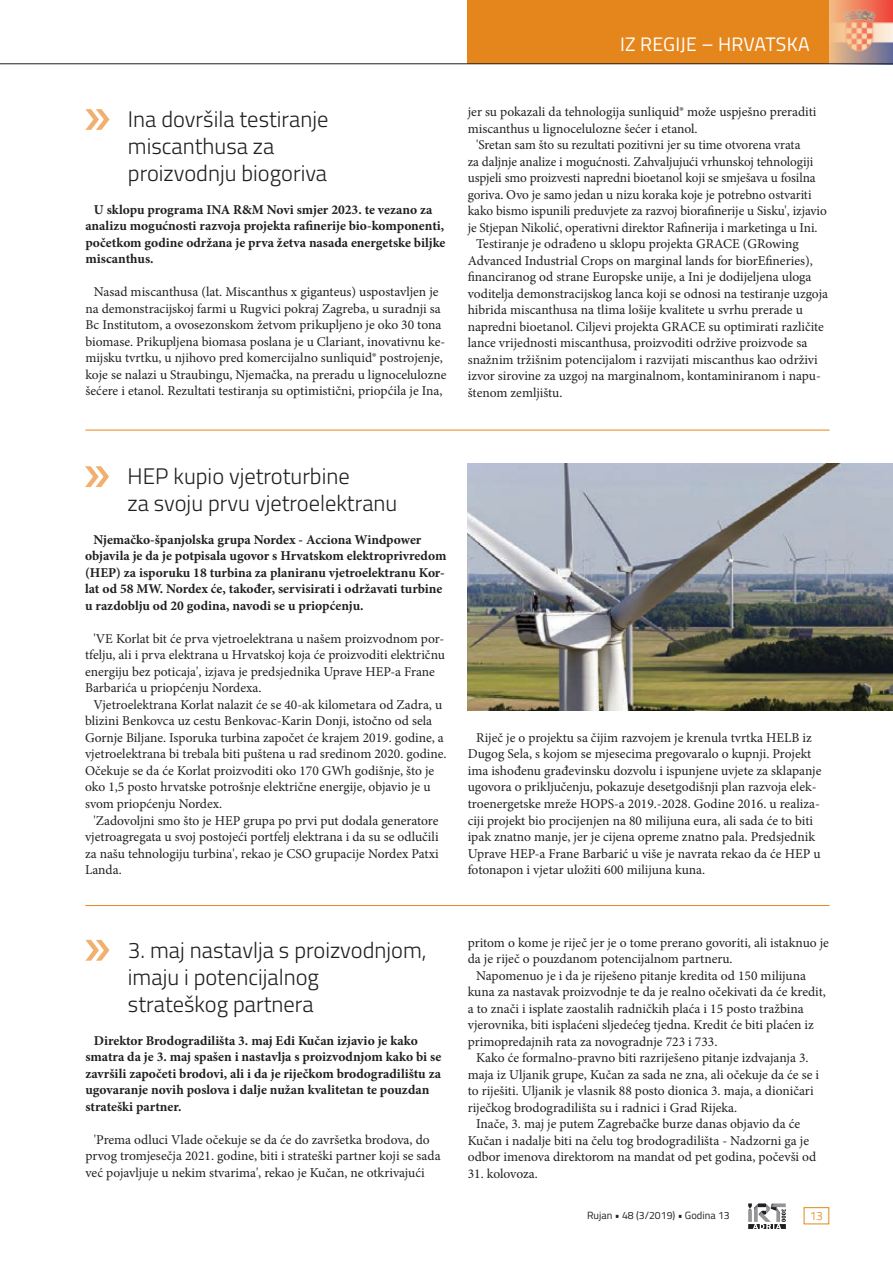
<style>
.page{position:relative;width:893px;height:1263px;background:#fff}
.page>*{position:absolute;margin:0;border:0;box-sizing:border-box;transform-origin:0 0}
.Novica_naslov{font:300 22.5px/27px "Titillium";color:#231f20}
.t1{font:19.5px "Titillium";letter-spacing:.01em;color:#fff}
.vsebina_-_body_text{font:13.5px/16.5px "Minion Pro";color:#231f20}
.Novica_-_uvodni_teks{font:700 13.5px/16.5px "Minion Pro";color:#231f20}
.t2{font:300 12px "Titillium";color:#e4861b}
.t3{font:10.5px "Titillium";color:#231f20}
</style>
<div class="page">
<svg style="left:748px;top:1203px;width:38px;height:26px"></svg>
<div style="left:804px;top:1207px;width:25px;height:17px;border:1px solid #e4861b"></div>
<div style="left:468px;top:0;width:361px;height:64px;background:#e4861b"></div>
<img style="left:830px;top:0;width:63px;height:63px">
<svg style="left:85px;top:109px;width:24px;height:21px"></svg>
<svg style="left:85px;top:940px;width:24px;height:21px"></svg>
<svg style="left:85px;top:466px;width:24px;height:21px"></svg>
<img style="left:468px;top:463px;width:425px;height:248px">
<hr style="left:85px;top:430px;width:745px;height:1px;background:#e4861b">
<hr style="left:85px;top:905px;width:745px;height:1px;background:#e4861b">
<hr style="left:0;top:63px;width:893px;height:1px;background:#231f20">
<h2 class="t1" style="left:620px;top:30px;width:191px">IZ REGIJE – HRVATSKA</h2>
<p class="Novica_naslov" style="left:128px;top:105px;width:202px">Ina dovršila testiranje miscanthusa za proizvodnju biogoriva</p>
<p class="Novica_-_uvodni_teks" style="left:85px;top:201px;width:362px;text-indent:9px">U sklopu programa INA R&amp;M Novi smjer 2023. te vezano za analizu mogućnosti razvoja projekta rafinerije bio-komponenti, početkom godine održana je prva žetva nasada energetske biljke miscanthus.</p>
<p class="vsebina_-_body_text" style="left:85px;top:284px;width:363px;text-align:center">Nasad miscanthusa (lat. Miscanthus x giganteus) uspostavljen je na demonstracijskoj farmi u Rugvici pokraj Zagreba, u suradnji sa Bc Institutom, a ovosezonskom žetvom prikupljeno je oko 30 tona biomase. Prikupljena biomasa poslana je u Clariant, inovativnu ke&shy;mijsku tvrtku, u njihovo pred komercijalno sunliquid® postrojenje, koje se nalazi u Straubingu, Njemačka, na preradu u lignocelulozne šećere i etanol. Rezultati testiranja su optimistični, priopćila je Ina,</p>
<p class="vsebina_-_body_text" style="left:468px;top:104px;width:350px">jer su pokazali da tehnologija sunliquid® može uspješno preraditi miscanthus u lignocelulozne šećer i etanol.</p>
<p class="vsebina_-_body_text" style="left:468px;top:137px;width:361px;text-indent:9px">'Sretan sam što su rezultati pozitivni jer su time otvorena vrata<br>za daljnje analize i mogućnosti. Zahvaljujući vrhunskoj tehnologiji uspjeli smo proizvesti napredni bioetanol koji se smješava u fosilna goriva. Ovo je samo jedan u nizu koraka koje je potrebno ostvariti kako bismo ispunili preduvjete za razvoj biorafinerije u Sisku', izjavio je Stjepan Nikolić, operativni direktor Rafinerija i marketinga u Ini.</p>
<p class="vsebina_-_body_text" style="left:468px;top:236px;width:362px;text-indent:9px">Testiranje je odrađeno u sklopu projekta GRACE (GRowing Advanced Industrial Crops on marginal lands for biorEfineries), financiranog od strane Europske unije, a Ini je dodijeljena uloga voditelja demonstracijskog lanca koji se odnosi na testiranje uzgoja hibrida miscanthusa na tlima lošije kvalitete u svrhu prerade u napredni bioetanol. Ciljevi projekta GRACE su optimirati različite lance vrijednosti miscanthusa, proizvoditi održive proizvode sa snažnim tržišnim potencijalom i razvijati miscanthus kao održivi izvor sirovine za uzgoj na marginalnom, kontaminiranom i napu&shy;štenom zemljištu.</p>
<p class="Novica_naslov" style="left:128px;top:462px;width:271px">HEP kupio vjetroturbine<br>za svoju prvu vjetroelektranu</p>
<p class="Novica_-_uvodni_teks" style="left:85px;top:531px;width:363px;text-indent:9px">Njemačko-španjolska grupa Nordex - Acciona Windpower objavila je da je potpisala ugovor s Hrvatskom elektroprivredom (HEP) za isporuku 18 turbina za planiranu vjetroelektranu Kor&shy;lat od 58 MW. Nordex će, također, servisirati i održavati turbine u razdoblju od 20 godina, navodi se u priopćenju.</p>
<p class="vsebina_-_body_text" style="left:85px;top:630px;width:361px;text-indent:9px">'VE Korlat bit će prva vjetroelektrana u našem proizvodnom por&shy;tfelju, ali i prva elektrana u Hrvatskoj koja će proizvoditi električnu energiju bez poticaja', izjava je predsjednika Uprave HEP-a Frane Barbarića u priopćenju Nordexa.</p>
<p class="vsebina_-_body_text" style="left:85px;top:696px;width:363px;text-indent:9px">Vjetroelektrana Korlat nalazit će se 40-ak kilometara od Zadra, u blizini Benkovca uz cestu Benkovac-Karin Donji, istočno od sela Gornje Biljane. Isporuka turbina započet će krajem 2019. godine, a vjetroelektrana bi trebala biti puštena u rad sredinom 2020. godine.<br>Očekuje se da će Korlat proizvoditi oko 170 GWh godišnje, što je oko 1,5 posto hrvatske potrošnje električne energije, objavio je u svom priopćenju Nordex.</p>
<p class="vsebina_-_body_text" style="left:85px;top:812px;width:355px;text-align:justify;text-indent:9px">'Zadovoljni smo što je HEP grupa po prvi put dodala generatore vjetroagregata u svoj postojeći portfelj elektrana i da su se odlučili za našu tehnologiju turbina', rekao je CSO grupacije Nordex Patxi Landa.</p>
<p class="vsebina_-_body_text" style="left:468px;top:729px;width:355px;text-indent:9px">Riječ je o projektu sa čijim razvojem je krenula tvrtka HELB iz Dugog Sela, s kojom se mjesecima pregovaralo o kupnji. Projekt ima ishođenu građevinsku dozvolu i ispunjene uvjete za sklapanje ugovora o priključenju, pokazuje desetgodišnji plan razvoja elek&shy;troenergetske mreže HOPS-a 2019.-2028. Godine 2016. u realiza&shy;ciji projekt bio procijenjen na 80 milijuna eura, ali sada će to biti ipak znatno manje, jer je cijena opreme znatno pala. Predsjednik Uprave HEP-a Frane Barbarić u više je navrata rekao da će HEP u fotonapon i vjetar uložiti 600 milijuna kuna.</p>
<p class="Novica_naslov" style="left:128px;top:935px;width:300px">3. maj nastavlja s proizvodnjom, imaju i potencijalnog<br>strateškog partnera</p>
<p class="Novica_-_uvodni_teks" style="left:85px;top:1032px;width:357px;text-indent:9px">Direktor Brodogradilišta 3. maj Edi Kučan izjavio je kako smatra da je 3. maj spašen i nastavlja s proizvodnjom kako bi se završili započeti brodovi, ali i da je riječkom brodogradilištu za ugovaranje novih poslova i dalje nužan kvalitetan te pouzdan strateški partner.</p>
<p class="vsebina_-_body_text" style="left:85px;top:1131px;width:357px;text-indent:9px">'Prema odluci Vlade očekuje se da će do završetka brodova, do prvog tromjesečja 2021. godine, biti i strateški partner koji se sada već pojavljuje u nekim stvarima', rekao je Kučan, ne otkrivajući</p>
<p class="vsebina_-_body_text" style="left:468px;top:934px;width:363px">pritom o kome je riječ jer je o tome prerano govoriti, ali istaknuo je da je riječ o pouzdanom potencijalnom partneru.</p>
<p class="vsebina_-_body_text" style="left:468px;top:967px;width:360px;text-indent:9px">Napomenuo je i da je riješeno pitanje kredita od 150 milijuna kuna za nastavak proizvodnje te da je realno očekivati da će kredit, a to znači i isplate zaostalih radničkih plaća i 15 posto tražbina vjerovnika, biti isplaćeni sljedećeg tjedna. Kredit će biti plaćen iz primopredajnih rata za novogradnje 723 i 733.</p>
<p class="vsebina_-_body_text" style="left:468px;top:1050px;width:353px;text-indent:9px">Kako će formalno-pravno biti razriješeno pitanje izdvajanja 3. maja iz Uljanik grupe, Kučan za sada ne zna, ali očekuje da će se i to riješiti. Uljanik je vlasnik 88 posto dionica 3. maja, a dioničari riječkog brodogradilišta su i radnici i Grad Rijeka.</p>
<p class="vsebina_-_body_text" style="left:468px;top:1116px;width:350px;text-align:center">Inače, 3. maj je putem Zagrebačke burze danas objavio da će<br>Kučan i nadalje biti na čelu tog brodogradilišta - Nadzorni ga je odbor imenova direktorom na mandat od pet godina, počevši od</p>
<p class="vsebina_-_body_text" style="left:468px;top:1165px;width:72px">31. kolovoza.</p>
<p class="t3" style="left:587px;top:1208px;width:144px">Rujan • 48 (3/2019) • Godina 13</p>
<p class="t2" style="left:810px;top:1207px;width:14px">13</p>
</div>
